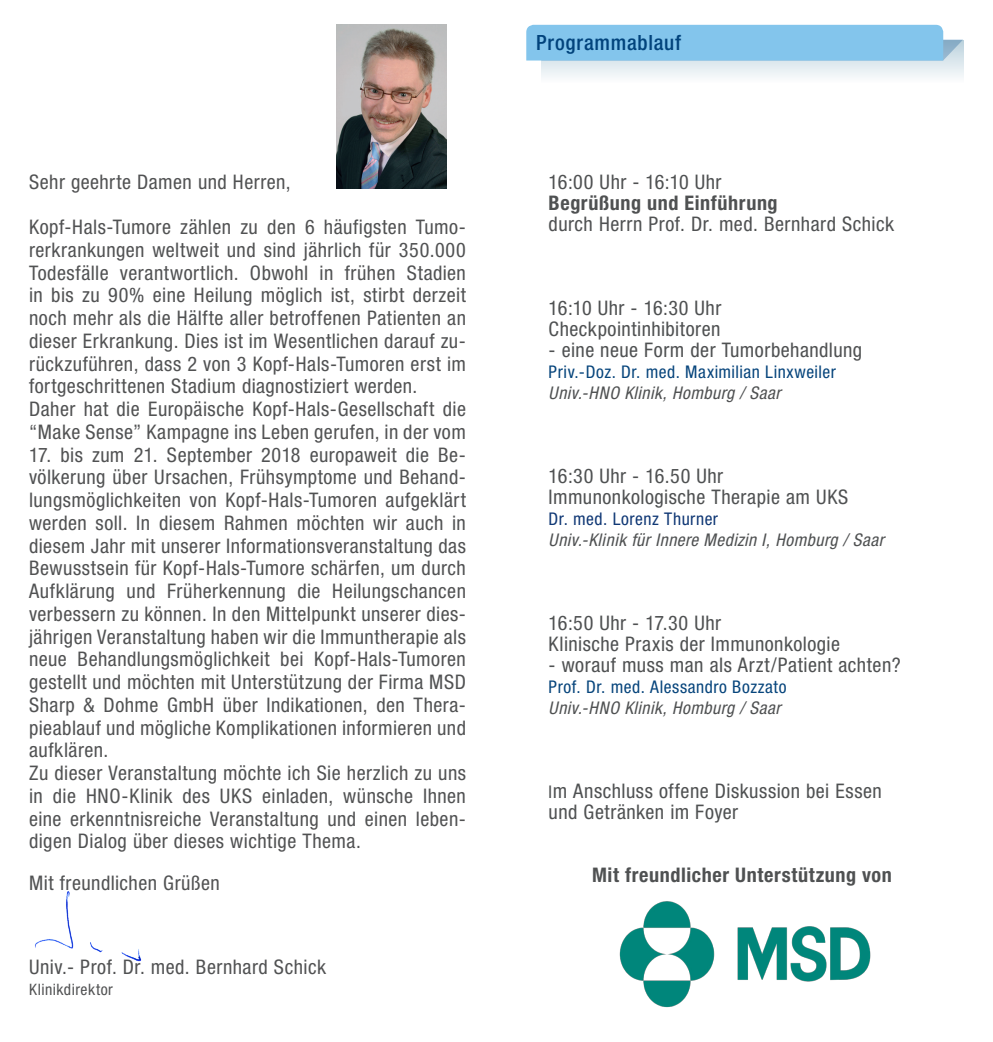
<style>
.page{position:relative;width:993px;height:1042px;background:#fff}
.page>*{position:absolute;margin:0;border:0;box-sizing:border-box;transform-origin:0 0}
._03-Layout-Zwischent{font:500 condensed 21px "Helvetica Neue LT Std";letter-spacing:.035em;color:#01437c}
.t1{font:condensed 20.12px/22.8px "Helvetica Neue LT Std";letter-spacing:.02em;color:#515253;text-align:justify}
.t2{font:condensed 20.12px "Helvetica Neue LT Std";letter-spacing:.025em;color:#4f5152}
.t3{font:700 condensed 20.12px "Helvetica Neue LT Std";letter-spacing:.03em;color:#4f5152}
.t4{font:italic condensed 17.5px "Helvetica Neue LT Std";letter-spacing:.03em;color:#4f5152}
.t5{font:condensed 17.5px "Helvetica Neue LT Std";letter-spacing:.035em;color:#07457c}
.t6{font:condensed 17.5px "Helvetica Neue LT Std";letter-spacing:.03em;color:#103875}
.t7{font:condensed 15.75px "Helvetica Neue LT Std";letter-spacing:.03em;color:#515253}
.s1{font-size:17.5px}
</style>
<div class="page">
<svg style="left:541px;top:61px;width:421px;height:16px;fill:#e7eff2"></svg>
<svg style="left:526px;top:25px;width:436px;height:36px;background:#87c6eb"></svg>
<img style="left:619px;top:901px;width:252px;height:107px">
<img style="left:337px;top:25px;width:109px;height:164px">
<img style="left:35px;top:891px;width:107px;height:71px">
<p class="t1" style="left:29px;top:170px;width:263px">Sehr geehrte Damen und Herren,</p>
<p class="t1" style="left:29px;top:215px;width:438px">Kopf-Hals-Tumore zählen zu den 6 häufigsten Tumo&shy;rerkrankungen weltweit und sind jährlich für 350.000<br>Todesfälle verantwortlich. Obwohl in frühen Stadien in bis zu 90% eine Heilung möglich ist, stirbt derzeit noch mehr als die Hälfte aller betroffenen Patienten an dieser Erkrankung. Dies ist im Wesentlichen darauf zu&shy;rückzuführen, dass 2 von 3 Kopf-Hals-Tumoren erst im fortgeschrittenen Stadium diagnostiziert werden.</p>
<p class="t1" style="left:29px;top:397px;width:438px">Daher hat die Europäische Kopf-Hals-Gesellschaft die “Make Sense” Kampagne ins Leben gerufen, in der vom</p>
<p class="t1" style="left:29px;top:443px;width:438px">17. bis zum 21. September 2018 europaweit die Be&shy;völkerung über Ursachen, Frühsymptome und Behand&shy;lungsmöglichkeiten von Kopf-Hals-Tumoren aufgeklärt werden soll. In diesem Rahmen möchten wir auch in diesem Jahr mit unserer Informationsveranstaltung das Bewusstsein für Kopf-Hals-Tumore schärfen, um durch Aufklärung und Früherkennung die Heilungschancen verbessern zu können. In den Mittelpunkt unserer dies&shy;jährigen Veranstaltung haben wir die Immuntherapie als neue Behandlungsmöglichkeit bei Kopf-Hals-Tumoren gestellt und möchten mit Unterstützung der Firma MSD Sharp &amp; Dohme GmbH über Indikationen, den Thera&shy;pieablauf und mögliche Komplikationen informieren und aufklären.</p>
<p class="t1" style="left:29px;top:761px;width:438px">Zu dieser Veranstaltung möchte ich Sie herzlich zu uns in die HNO-Klinik des UKS einladen, wünsche Ihnen eine erkenntnisreiche Veranstaltung und einen leben&shy;digen Dialog über dieses wichtige Thema.</p>
<p class="t1" style="left:29px;top:872px;width:192px">Mit freundlichen Grüßen</p>
<p class="t1" style="left:29px;top:956px;width:298px">Univ.- Prof. Dr. med. Bernhard Schick</p>
<p class="t7" style="left:29px;top:981px;width:85px">Klinikdirektor</p>
<p class="_03-Layout-Zwischent" style="left:536px;top:30px;width:146px">Programmablauf</p>
<p class="t2" style="left:548px;top:170px;width:174px">16:00 Uhr - 16:10 Uhr</p>
<p class="t3" style="left:548px;top:190px;width:230px">Begrüßung und Einführung</p>
<p class="t2" style="left:548px;top:212px;width:347px">durch Herrn Prof. Dr. med. Bernhard Schick</p>
<p class="t2" style="left:548px;top:296px;width:174px">16:10 Uhr - 16:30 Uhr</p>
<p class="t2" style="left:548px;top:317px;width:173px">Checkpointinhibitoren</p>
<p class="t2" style="left:548px;top:338px;width:315px">- eine neue Form der Tumorbehandlung</p>
<p class="t5" style="left:548px;top:361px;width:289px">Priv.-Doz. Dr. med. Maximilian Linxweiler</p>
<p class="t4" style="left:548px;top:382px;width:233px">Univ.-HNO Klinik, Homburg / Saar</p>
<p class="t2" style="left:548px;top:464px;width:176px">16:30 Uhr - 16.50 Uhr</p>
<p class="t2" style="left:548px;top:485px;width:301px">Immunonkologische Therapie am UKS</p>
<p class="t6" style="left:548px;top:508px;width:171px">Dr. med. Lorenz Thurner</p>
<p class="t4" style="left:548px;top:529px;width:337px">Univ.-Klinik für Innere Medizin I, Homburg / Saar</p>
<p class="t2" style="left:548px;top:611px;width:174px">16:50 Uhr - 17.30 Uhr</p>
<p class="t2" style="left:548px;top:632px;width:293px">Klinische Praxis der Immunonkologie</p>
<p class="t2" style="left:548px;top:653px;width:353px">- worauf muss man als Arzt/Patient achten?</p>
<p class="t5" style="left:548px;top:676px;width:239px">Prof. Dr. med. Alessandro Bozzato</p>
<p class="t4" style="left:548px;top:697px;width:233px">Univ.-HNO Klinik, Homburg / Saar</p>
<p class="t2" style="left:548px;top:779px;width:335px"><span class="s1">I</span>m Anschluss offene Diskussion bei Essen</p>
<p class="t2" style="left:548px;top:800px;width:191px">und Getränken im Foyer</p>
<p class="t3" style="left:592px;top:862px;width:301px">Mit freundlicher Unterstützung von</p>
</div>
